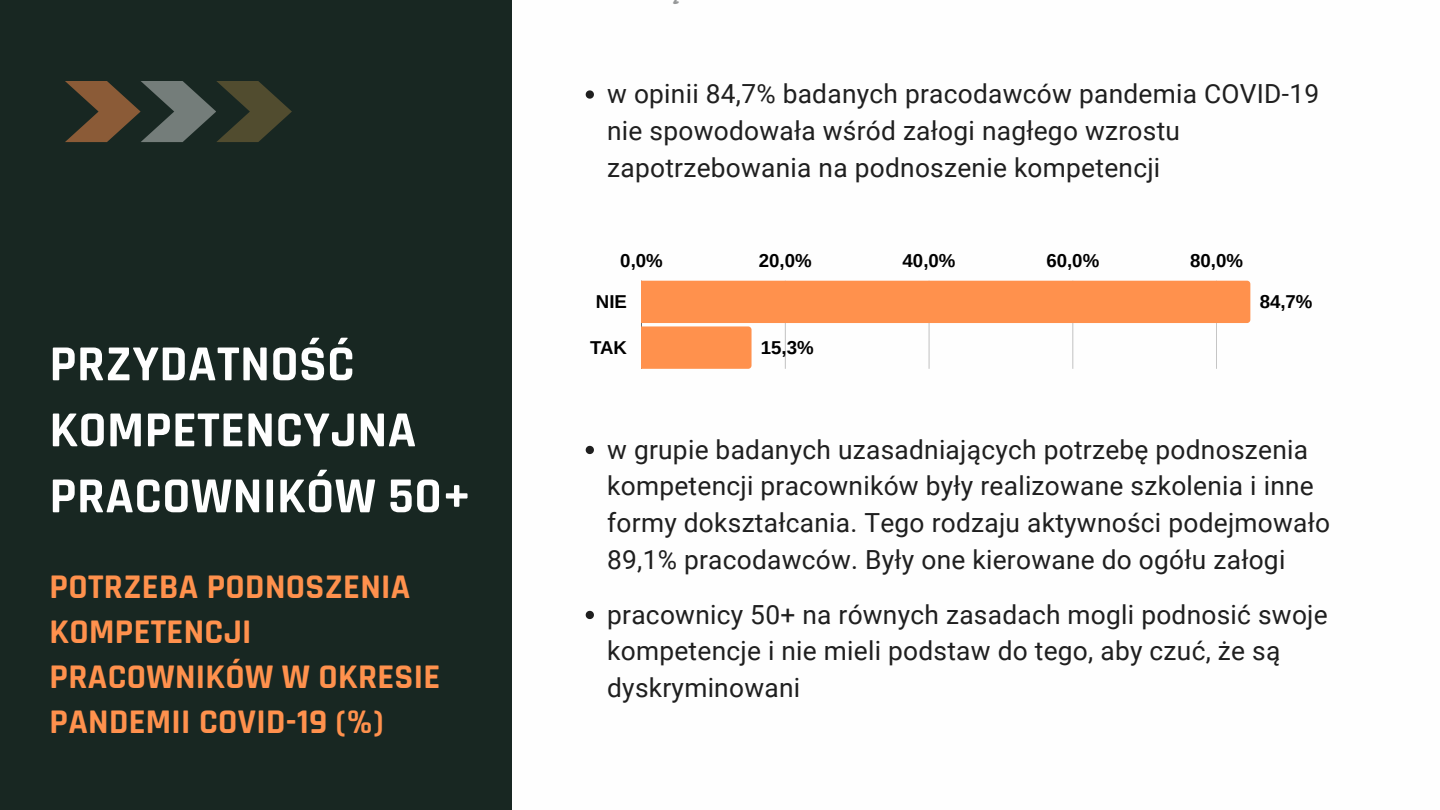
<style>
.page{position:relative;width:1440px;height:810px;background:#fff}
.page>*{position:absolute;margin:0;border:0;box-sizing:border-box;transform-origin:0 0}
.t1{font:700 51px/66px "Rajdhani";letter-spacing:.01em;color:#fefefe}
.t2{font:700 35px/45px "Rajdhani";letter-spacing:.01em;color:#ff914d}
.t3{font:26.3px/36.8px "Roboto";letter-spacing:.01em;color:#1f1f1f}
.t4{font:700 18.6px "Arimo";color:#000}
</style>
<div class="page">
<div style="left:0;top:0;width:512px;height:810px;background:#182722"></div>
<svg style="left:65px;top:81px;width:227px;height:61px"></svg>
<svg style="left:586px;top:90px;width:8px;height:9px"></svg>
<hr style="left:641px;top:281px;width:1px;height:88px;background:#000">
<svg style="left:642px;top:281px;width:608px;height:88px"></svg>
<svg style="left:586px;top:446px;width:8px;height:8px"></svg>
<svg style="left:586px;top:611px;width:8px;height:8px"></svg>
<p class="t1" style="left:49px;top:332px;width:423px">PRZYDATNOŚĆ<br>KOMPETENCYJNA<br>PRACOWNIKÓW 50+</p>
<p class="t2" style="left:49px;top:565px;width:392px">POTRZEBA PODNOSZENIA<br>KOMPETENCJI<br>PRACOWNIKÓW W OKRESIE<br>PANDEMII COVID-19 (%)</p>
<p class="t3" style="left:607px;top:76px;width:713px">w opinii 84,7% badanych pracodawców pandemia COVID-19 nie spowodowała wśród załogi nagłego wzrostu zapotrzebowania na podnoszenie kompetencji</p>
<p class="t4" style="left:620px;top:251px;width:44px">0,0%</p>
<p class="t4" style="left:759px;top:251px;width:54px">20,0%</p>
<p class="t4" style="left:903px;top:251px;width:54px">40,0%</p>
<p class="t4" style="left:1046px;top:251px;width:54px">60,0%</p>
<p class="t4" style="left:1190px;top:251px;width:54px">80,0%</p>
<p class="t4" style="left:596px;top:292px;width:33px">NIE</p>
<p class="t4" style="left:1260px;top:291px;width:54px">84,7%</p>
<p class="t4" style="left:590px;top:337px;width:38px">TAK</p>
<p class="t4" style="left:761px;top:337px;width:54px">15,3%</p>
<p class="t3" style="left:607px;top:431px;width:724px">w grupie badanych uzasadniających potrzebę podnoszenia kompetencji pracowników były realizowane szkolenia i inne formy dokształcania. Tego rodzaju aktywności podejmowało 89,1% pracodawców. Były one kierowane do ogółu załogi</p>
<p class="t3" style="left:607px;top:596px;width:722px">pracownicy 50+ na równych zasadach mogli podnosić swoje kompetencje i nie mieli podstaw do tego, aby czuć, że są dyskryminowani</p>
</div>
